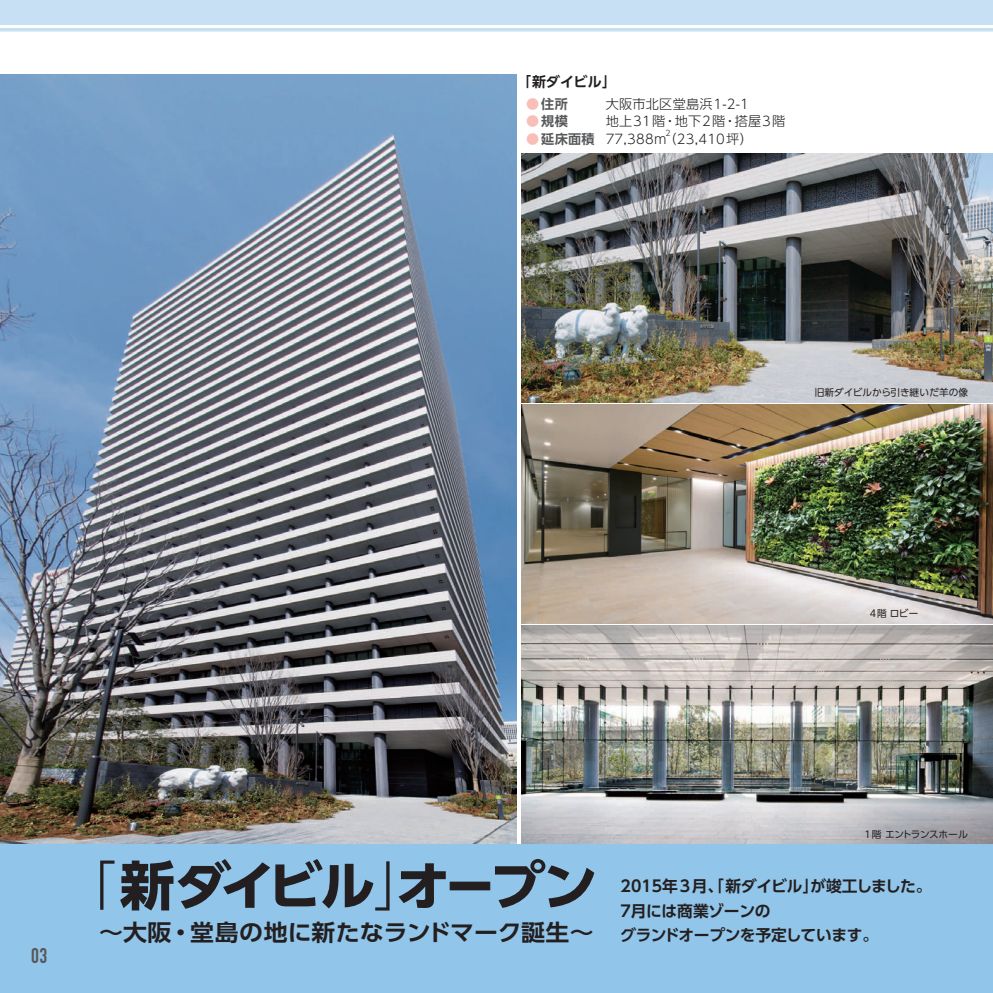
<style>
.page{position:relative;width:993px;height:993px;background:#fff}
.page>*{position:absolute;margin:0;border:0;box-sizing:border-box;transform-origin:0 0}
.t1{font:700 52.5px "UD Shin Go Pro";letter-spacing:-.08em;color:#231f20;scale:1.05 1}
.t2{font:700 22.75px "UD Shin Go Pro De";letter-spacing:.005em;color:#231f20;scale:1.05 1}
.t3{font:21px "DIN Engschrift Std";color:#57585a}
.t4{font:700 15.75px/24.5px "UD Shin Go Pro De";letter-spacing:-.02em;color:#231f20}
.t5{font:700 14px "UD Shin Go Pro De";letter-spacing:.005em;color:#231f20}
.t6{font:300 13.12px "UD Shin Go Pro";letter-spacing:.02em;color:#231f20}
.t7{font:300 13.12px "UD Shin Go Pro";letter-spacing:.07em;color:#231f20}
.t8{font:700 13.12px "UD Shin Go Pro De";color:#57585a}
.t9{font:9.62px "UD Shin Go Pro";letter-spacing:-.005em;color:#231f20}
.t10{font:9.62px "UD Shin Go Pro";letter-spacing:-.04em;color:#231f20}
.t11{font:300 7.88px "UD Shin Go Pro";color:#231f20}
.s1{color:#f9beb7}
.s2{font-family:"UD Shin Go Pro De";font-weight:700;color:#f9beb7}
.s3{font-family:"UD Shin Go Pro De";font-weight:700;color:#57585a}
.s4{font-weight:300}
</style>
<div class="page">
<div style="left:0;top:0;width:992px;height:25px;background:#c7e0f3"></div>
<svg style="left:0;top:28px;width:992px;height:4px;background:#cde3f4"></svg>
<img style="left:0;top:74px;width:516px;height:769px">
<img style="left:521px;top:154px;width:471px;height:248px">
<img style="left:521px;top:404px;width:471px;height:219px">
<img style="left:521px;top:625px;width:471px;height:218px">
<div style="left:0;top:843px;width:992px;height:149px;background:#92c5ea"></div>
<p class="t5" style="left:517px;top:70px;width:101px">「新ダイビル」</p>
<p class="t8" style="left:526px;top:93px;width:43px"><span class="s1">●</span>住所</p>
<p class="t6" style="left:605px;top:93px;width:145px">大阪市北区堂島浜1-2-1</p>
<p class="t8" style="left:526px;top:110px;width:43px"><span class="s1">●</span>規模</p>
<p class="t7" style="left:605px;top:110px;width:181px">地上31階・地下2階・搭屋3階</p>
<p class="t6" style="left:526px;top:128px;width:142px"><span class="s2">●</span><span class="s3">延床面積</span> 77,388m</p>
<p class="t11" style="left:665px;top:126px;width:7px">2</p>
<p class="t6" style="left:663px;top:128px;width:91px">（23,410坪）</p>
<p class="t9" style="left:814px;top:384px;width:155px">旧新ダイビルから引き継いだ羊の像</p>
<p class="t9" style="left:869px;top:605px;width:50px">4階 ロビー</p>
<p class="t3" style="left:31px;top:943px;width:18px">03</p>
<p class="t1" style="left:61px;top:842px;width:512px"><span class="s4">「</span>新ダイビル<span class="s4">」</span>オープン</p>
<p class="t2" style="left:99px;top:913px;width:472px">〜大阪・堂島の地に新たなランドマーク誕生〜</p>
<p class="t10" style="left:864px;top:825px;width:105px">1階 エントランスホール</p>
<p class="t4" style="left:620px;top:873px;width:312px">2015年3月、「新ダイビル」が竣工しました。<br>7月には商業ゾーンの<br>グランドオープンを予定しています。</p>
</div>
